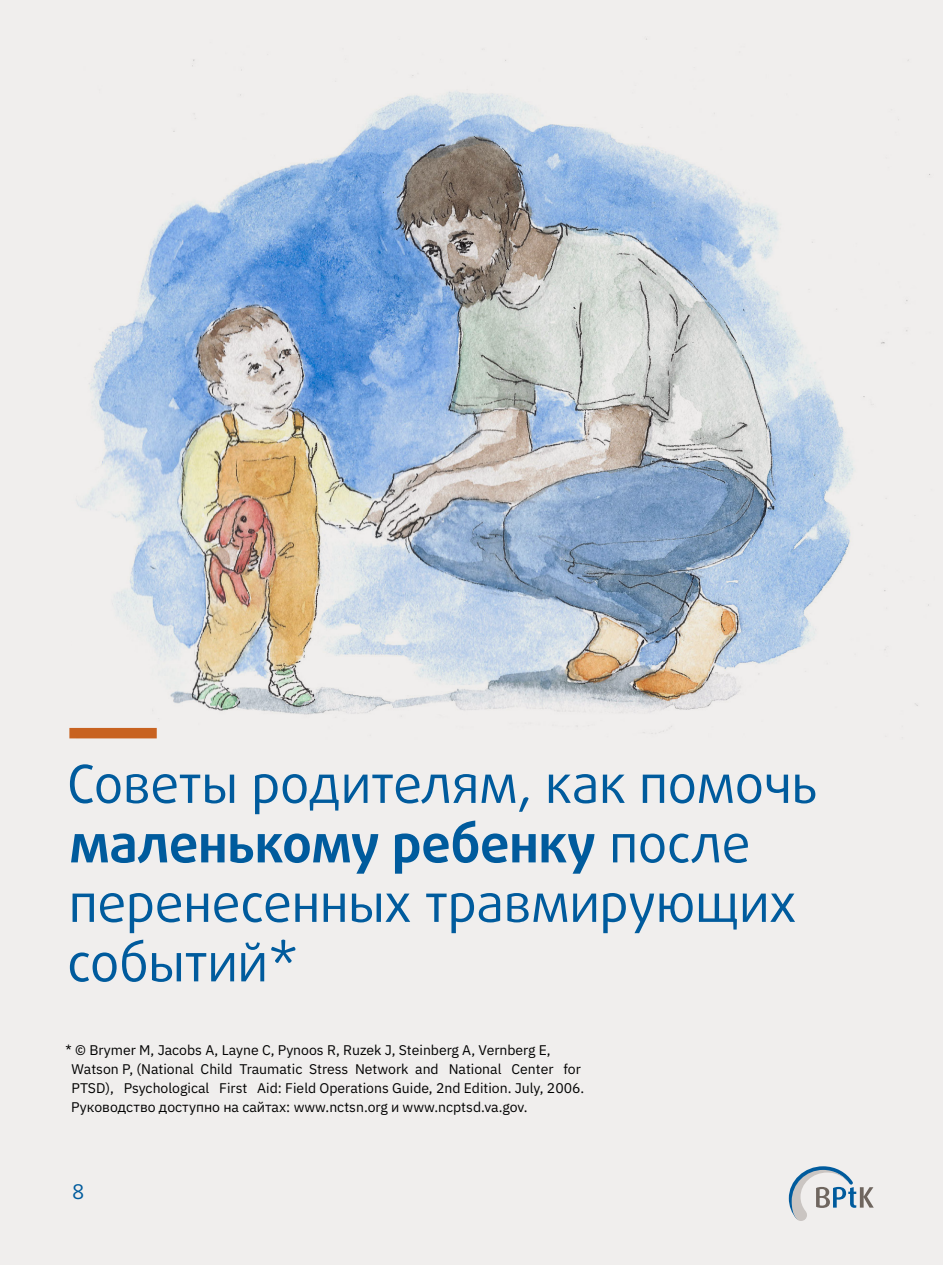
<style>
.page{position:relative;width:943px;height:1265px;background:#f0eeed}
.page>*{position:absolute;margin:0;border:0;box-sizing:border-box;transform-origin:0 0}
.t1{font:52.5px/59.5px "Daxline Pro";letter-spacing:-.01em;color:#005b9d}
.t2{font:21px "Daxline Pro";color:#005b9d}
.t3{font:14px/19.2px "IBM Plex Sans";color:#000}
.s1{font-weight:700}
</style>
<div class="page">
<div style="left:69px;top:728px;width:88px;height:10px;background:#d79971"></div>
<img style="left:70px;top:38px;width:860px;height:701px">
<svg style="left:788px;top:1166px;width:85px;height:55px"></svg>
<h1 class="t1" style="left:67px;top:755px;width:752px">Советы родителям, как помочь <span class="s1">маленькому ребенку</span> после перенесенных травмирующих событий*</h1>
<p class="t3" style="left:71px;top:1039px;width:514px;text-indent:-6px">* © Brymer M, Jacobs A, Layne C, Pynoos R, Ruzek J, Steinberg A, Vernberg E, Watson P, (National Child Traumatic Stress Network and National Center for PTSD), Psychological First Aid: Field Operations Guide, 2nd Edition. July, 2006.<br>Руководство доступно на сайтах: www.nctsn.org и www.ncptsd.va.gov.</p>
<h2 class="t2" style="left:72px;top:1178px;width:14px">8</h2>
</div>
